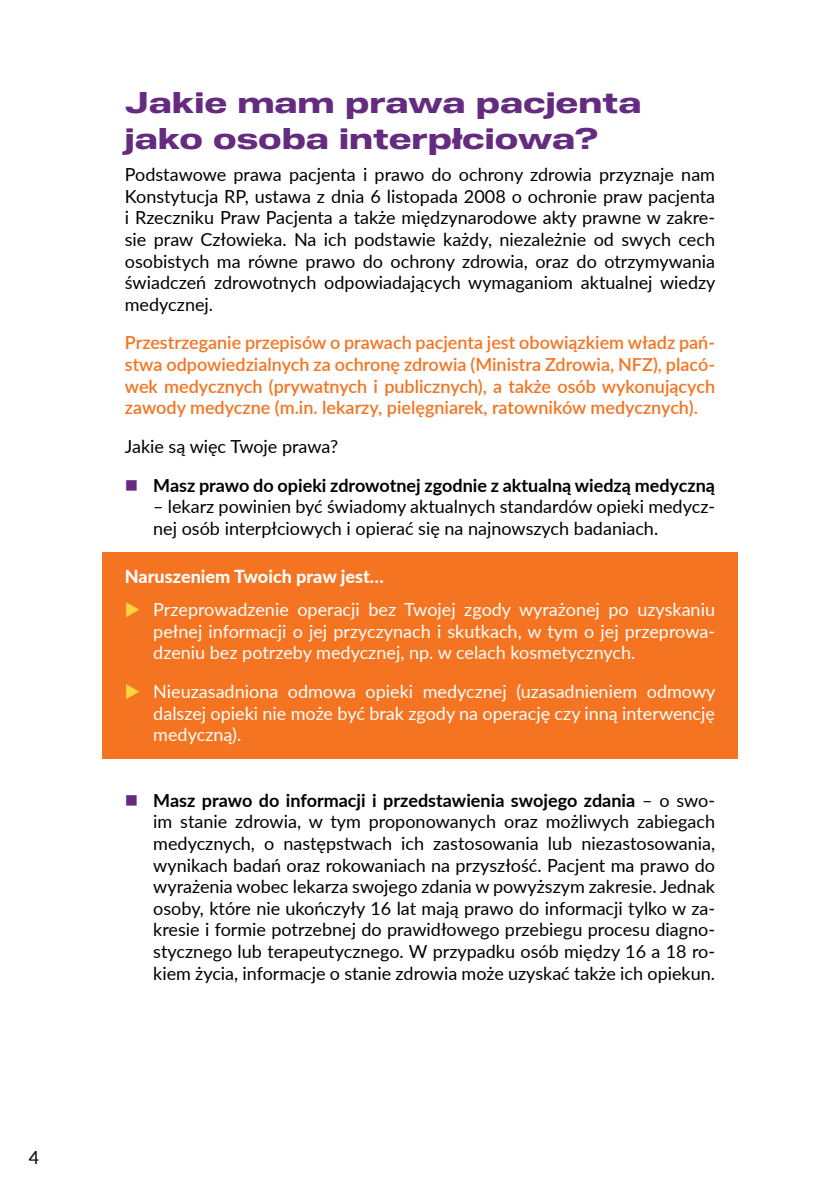
<style>
.page{position:relative;width:840px;height:1191px;background:#fff}
.page>*{position:absolute;margin:0;border:0;box-sizing:border-box;transform-origin:0 0}
.t1{font:800 expanded 30px/36px "Nuber Next";color:#642b80}
.t2{font:18px/21.6px "Lato";color:#000;text-align:justify}
.t3{font:18px/21.6px "Lato";color:#fff;text-align:justify}
.t4{font:600 18px/21.6px "Lato";color:#f47421;text-align:justify}
.t5{font:700 18px "Lato";color:#000}
.t6{font:800 18px "Lato";color:#fff}
.s1{font-weight:700}
</style>
<div class="page">
<div style="left:102px;top:552px;width:635px;height:206px;background:#f47421"></div>
<p class="t2" style="left:29px;top:1147px;width:12px">4</p>
<h1 class="t1" style="left:125px;top:88px;width:517px">Jakie mam prawa pacjenta jako osoba interpłciowa?</h1>
<p class="t2" style="left:125px;top:163px;width:592px">Podstawowe prawa pacjenta i prawo do ochrony zdrowia przyznaje nam Konstytucja RP, ustawa z dnia 6 listopada 2008 o ochronie praw pacjenta i Rzeczniku Praw Pacjenta a także międzynarodowe akty prawne w zakre&shy;sie praw Człowieka. Na ich podstawie każdy, niezależnie od swych cech osobistych ma równe prawo do ochrony zdrowia, oraz do otrzymywania świadczeń zdrowotnych odpowiadających wymaganiom aktualnej wiedzy medycznej.</p>
<p class="t4" style="left:125px;top:331px;width:591px">Przestrzeganie przepisów o prawach pacjenta jest obowiązkiem władz pań&shy;stwa odpowiedzialnych za ochronę zdrowia (Ministra Zdrowia, NFZ), placó&shy;wek medycznych (prywatnych i publicznych), a także osób wykonujących zawody medyczne (m.in. lekarzy, pielęgniarek, ratowników medycznych).</p>
<p class="t2" style="left:125px;top:435px;width:215px">Jakie są więc Twoje prawa?</p>
<p class="t5" style="left:153px;top:472px;width:563px">Masz prawo do opieki zdrowotnej zgodnie z aktualną wiedzą medyczną</p>
<p class="t2" style="left:153px;top:495px;width:563px">– lekarz powinien być świadomy aktualnych standardów opieki medycz&shy;nej osób interpłciowych i opierać się na najnowszych badaniach.</p>
<p class="t6" style="left:125px;top:563px;width:260px">Naruszeniem Twoich praw jest…</p>
<p class="t3" style="left:153px;top:598px;width:563px">Przeprowadzenie operacji bez Twojej zgody wyrażonej po uzyskaniu pełnej informacji o jej przyczynach i skutkach, w tym o jej przeprowa&shy;dzeniu bez potrzeby medycznej, np. w celach kosmetycznych.</p>
<p class="t3" style="left:153px;top:680px;width:563px">Nieuzasadniona odmowa opieki medycznej (uzasadnieniem odmowy dalszej opieki nie może być brak zgody na operację czy inną interwencję medyczną).</p>
<p class="t2" style="left:153px;top:789px;width:563px"><span class="s1">Masz prawo do informacji i przedstawienia swojego zdania</span> – o swo&shy;im stanie zdrowia, w tym proponowanych oraz możliwych zabiegach medycznych, o następstwach ich zastosowania lub niezastosowania, wynikach badań oraz rokowaniach na przyszłość. Pacjent ma prawo do wyrażenia wobec lekarza swojego zdania w powyższym zakresie. Jednak osoby, które nie ukończyły 16 lat mają prawo do informacji tylko w za&shy;kresie i formie potrzebnej do prawidłowego przebiegu procesu diagno&shy;stycznego lub terapeutycznego. W przypadku osób między 16 a 18 ro&shy;kiem życia, informacje o stanie zdrowia może uzyskać także ich opiekun.</p>
</div>
